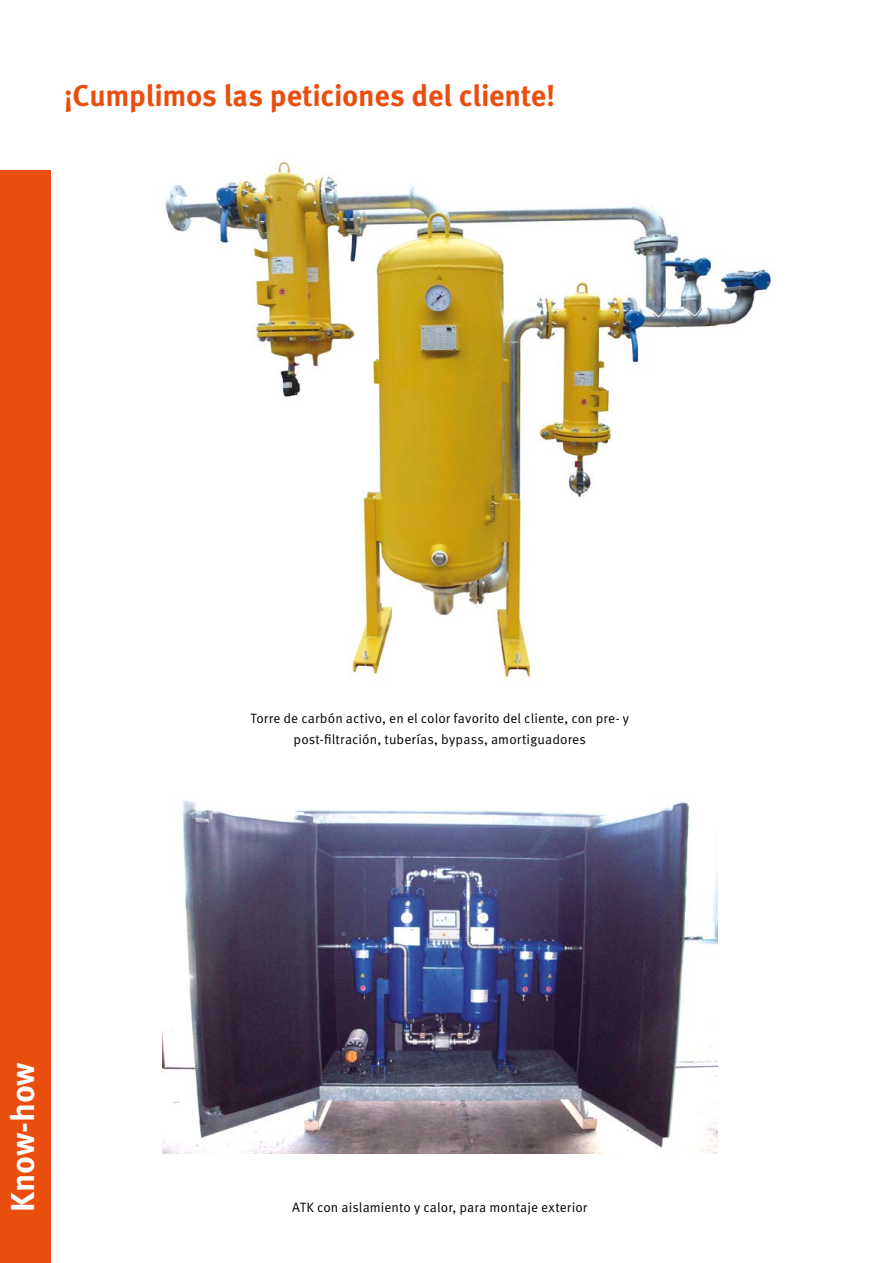
<style>
.page{position:relative;width:893px;height:1263px;background:#fff}
.page>*{position:absolute;margin:0;border:0;box-sizing:border-box;transform-origin:0 0}
.t1{font:700 33px "Meta OT";letter-spacing:-.01em;color:#fff}
.t2{font:700 30px "Meta OT";letter-spacing:-.01em;color:#e94e0f}
.t3{font:13.5px/21.3px "Meta OT";letter-spacing:.005em;color:#000;text-align:center}
</style>
<div class="page">
<div style="left:0;top:170px;width:51px;height:1093px;background:#e94e0f"></div>
<img style="left:162px;top:799px;width:555px;height:355px">
<img style="left:165px;top:161px;width:608px;height:518px">
<p class="t2" style="left:64px;top:77px;width:493px">¡Cumplimos las peticiones del cliente!</p>
<p class="t1" style="left:2px;top:1212px;width:151px;rotate:-90deg">Know-how</p>
<p class="t3" style="left:250px;top:708px;width:380px">Torre de carbón activo, en el color favorito del cliente, con pre- y post-filtración, tuberías, bypass, amortiguadores</p>
<p class="t3" style="left:292px;top:1197px;width:296px">ATK con aislamiento y calor, para montaje exterior</p>
</div>
